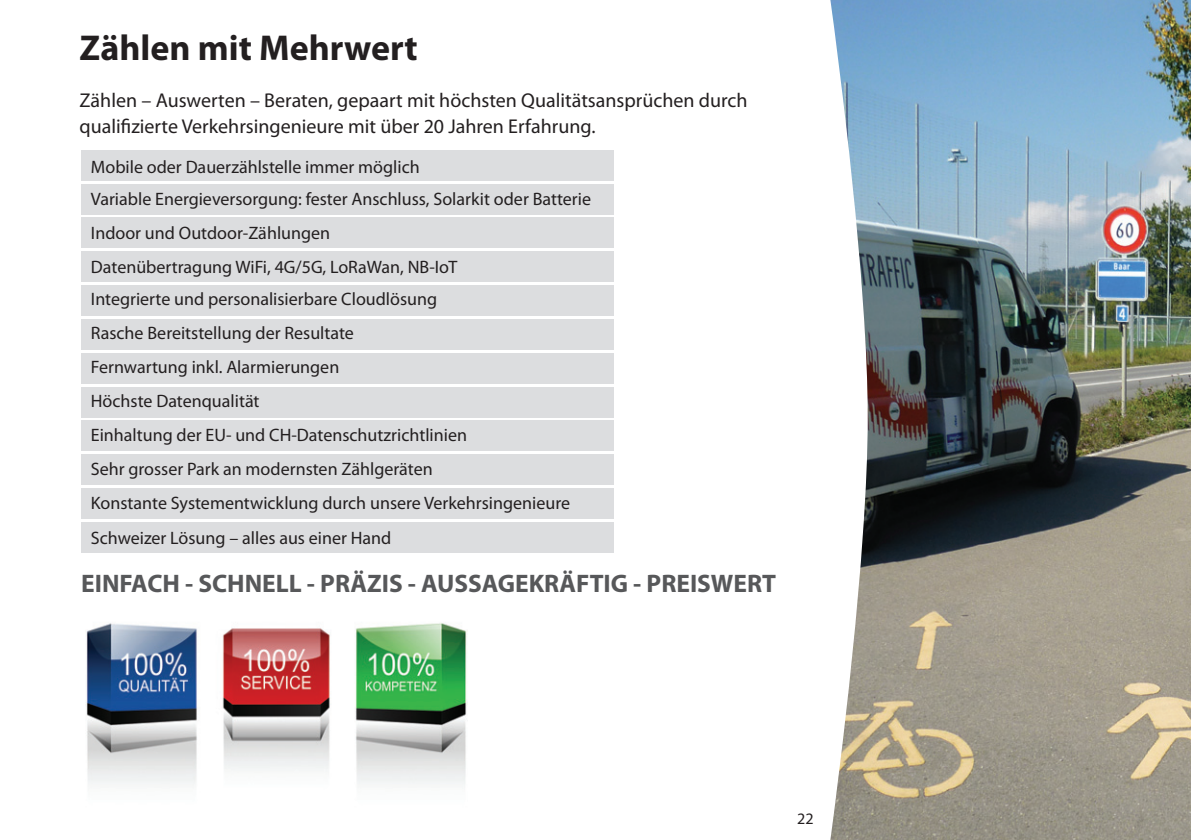
<style>
.page{position:relative;width:1191px;height:840px;background:#fff}
.page>*{position:absolute;margin:0;border:0;box-sizing:border-box;transform-origin:0 0}
.t1{font:700 36px "Myriad Pro";color:#231f20}
.t2{font:700 25.4px "Myriad Pro";color:#57585a}
.t3{font:20px/26px "Myriad Pro";color:#231f20}
.t4{font:18px/34px "Myriad Pro";color:#231f20}
.t5{font:16px "Myriad Pro";color:#231f20}
</style>
<div class="page">
<img style="left:830px;top:0;width:361px;height:839px">
<img style="left:86px;top:623px;width:382px;height:162px">
<div style="left:81px;top:150px;width:533px;height:30px;background:#dcdddf"></div>
<div style="left:81px;top:183px;width:533px;height:31px;background:#dcdddf"></div>
<div style="left:81px;top:217px;width:533px;height:31px;background:#dcdddf"></div>
<div style="left:81px;top:251px;width:533px;height:31px;background:#dcdddf"></div>
<div style="left:81px;top:285px;width:533px;height:31px;background:#dcdddf"></div>
<div style="left:81px;top:319px;width:533px;height:30px;background:#dcdddf"></div>
<div style="left:81px;top:352px;width:533px;height:31px;background:#dcdddf"></div>
<div style="left:81px;top:386px;width:533px;height:31px;background:#dcdddf"></div>
<div style="left:81px;top:420px;width:533px;height:31px;background:#dcdddf"></div>
<div style="left:81px;top:454px;width:533px;height:30px;background:#dcdddf"></div>
<div style="left:81px;top:488px;width:533px;height:30px;background:#dcdddf"></div>
<div style="left:81px;top:521px;width:533px;height:31px;background:#dcdddf"></div>
<h1 class="t1" style="left:80px;top:24px;width:340px">Zählen mit Mehrwert</h1>
<p class="t3" style="left:80px;top:87px;width:669px">Zählen – Auswerten – Beraten, gepaart mit höchsten Qualitätsansprüchen durch qualifizierte Verkehrsingenieure mit über 20 Jahren Erfahrung.</p>
<p class="t4" style="left:91px;top:151px;width:502px;line-height:32px">Mobile oder Dauerzählstelle immer möglich<br>Variable Energieversorgung: fester Anschluss, Solarkit oder Batterie</p>
<p class="t4" style="left:91px;top:216px;width:368px">Indoor und Outdoor-Zählungen<br>Datenübertragung WiFi, 4G/5G, LoRaWan, NB-IoT</p>
<p class="t4" style="left:91px;top:282px;width:481px">Integrierte und personalisierbare Cloudlösung<br>Rasche Bereitstellung der Resultate<br>Fernwartung inkl. Alarmierungen<br>Höchste Datenqualität<br>Einhaltung der EU- und CH-Datenschutzrichtlinien<br>Sehr grosser Park an modernsten Zählgeräten<br>Konstante Systementwicklung durch unsere Verkehrsingenieure Schweizer Lösung – alles aus einer Hand</p>
<h2 class="t2" style="left:81px;top:566px;width:696px">EINFACH - SCHNELL - PRÄZIS - AUSSAGEKRÄFTIG - PREISWERT</h2>
<p class="t5" style="left:797px;top:807px;width:18px">22</p>
</div>
